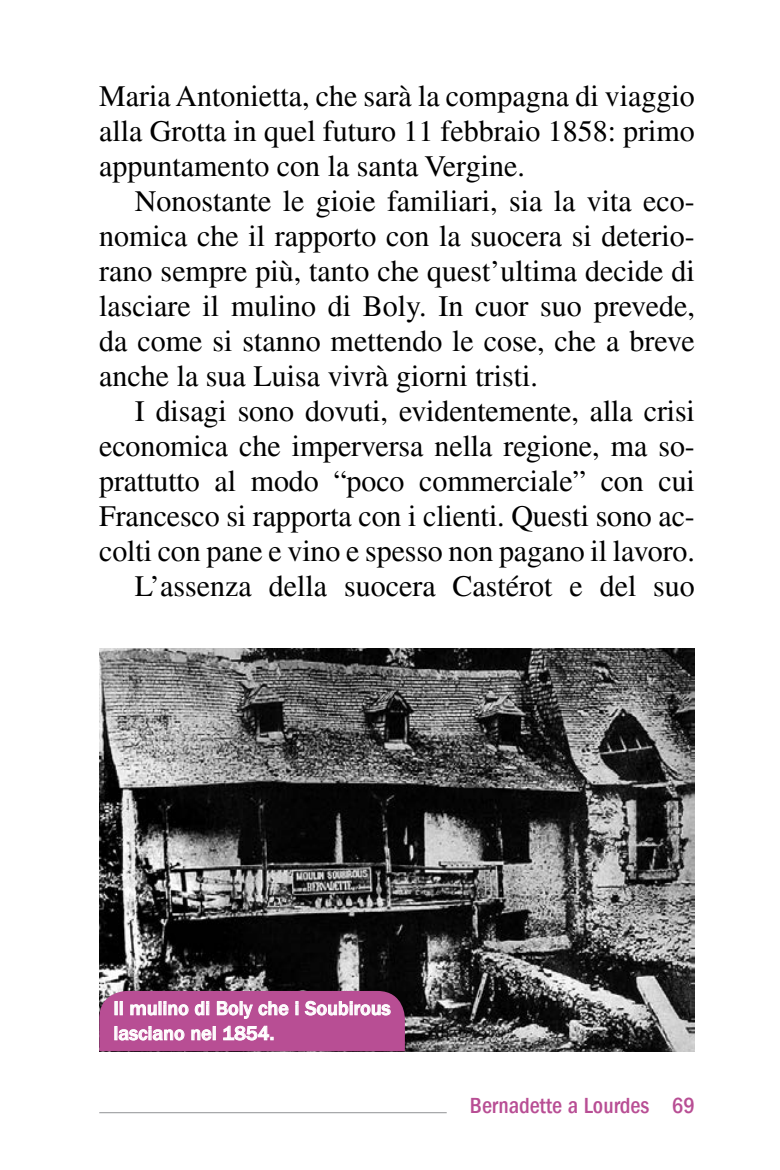
<style>
.page{position:relative;width:780px;height:1170px;background:#fff}
.page>*{position:absolute;margin:0;border:0;box-sizing:border-box;transform-origin:0 0}
.t1{font:30px/35px "Times LT Std";letter-spacing:-.005em;color:#000;text-align:justify}
.t2{font:500 condensed 22.5px "ITC Franklin Gothic Std";color:#b84e94}
.t3{font:500 20px/25px "ITC Franklin Gothic Std";color:#fff}
</style>
<div class="page">
<hr style="left:99px;top:1111px;width:347px;height:2px;background:#a7a8aa">
<img style="left:99px;top:648px;width:595px;height:403px">
<svg style="left:99px;top:990px;width:306px;height:61px;background:#bc619d"></svg>
<p class="t1" style="left:99px;top:78px;width:597px">Maria Antonietta, che sarà la compagna di viaggio alla Grotta in quel futuro 11 febbraio 1858: primo appuntamento con la santa Vergine.</p>
<p class="t1" style="left:99px;top:183px;width:597px;text-indent:35px">Nonostante le gioie familiari, sia la vita eco&shy;nomica che il rapporto con la suocera si deterio&shy;rano sempre più, tanto che quest’ultima decide di lasciare il mulino di Boly. In cuor suo prevede, da come si stanno mettendo le cose, che a breve anche la sua Luisa vivrà giorni tristi.</p>
<p class="t1" style="left:99px;top:393px;width:597px;text-align:right">I disagi sono dovuti, evidentemente, alla crisi economica che imperversa nella regione, ma so&shy;prattutto al modo “poco commerciale” con cui Francesco si rapporta con i clienti. Questi sono ac&shy;colti con pane e vino e spesso non pagano il lavoro.<br>L’assenza della suocera Castérot e del suo</p>
<p class="t3" style="left:113px;top:995px;width:279px">Il mulino di Boly che i Soubirous lasciano nel 1854.</p>
<p class="t2" style="left:469px;top:1092px;width:227px">Bernadette a Lourdes 69</p>
</div>
